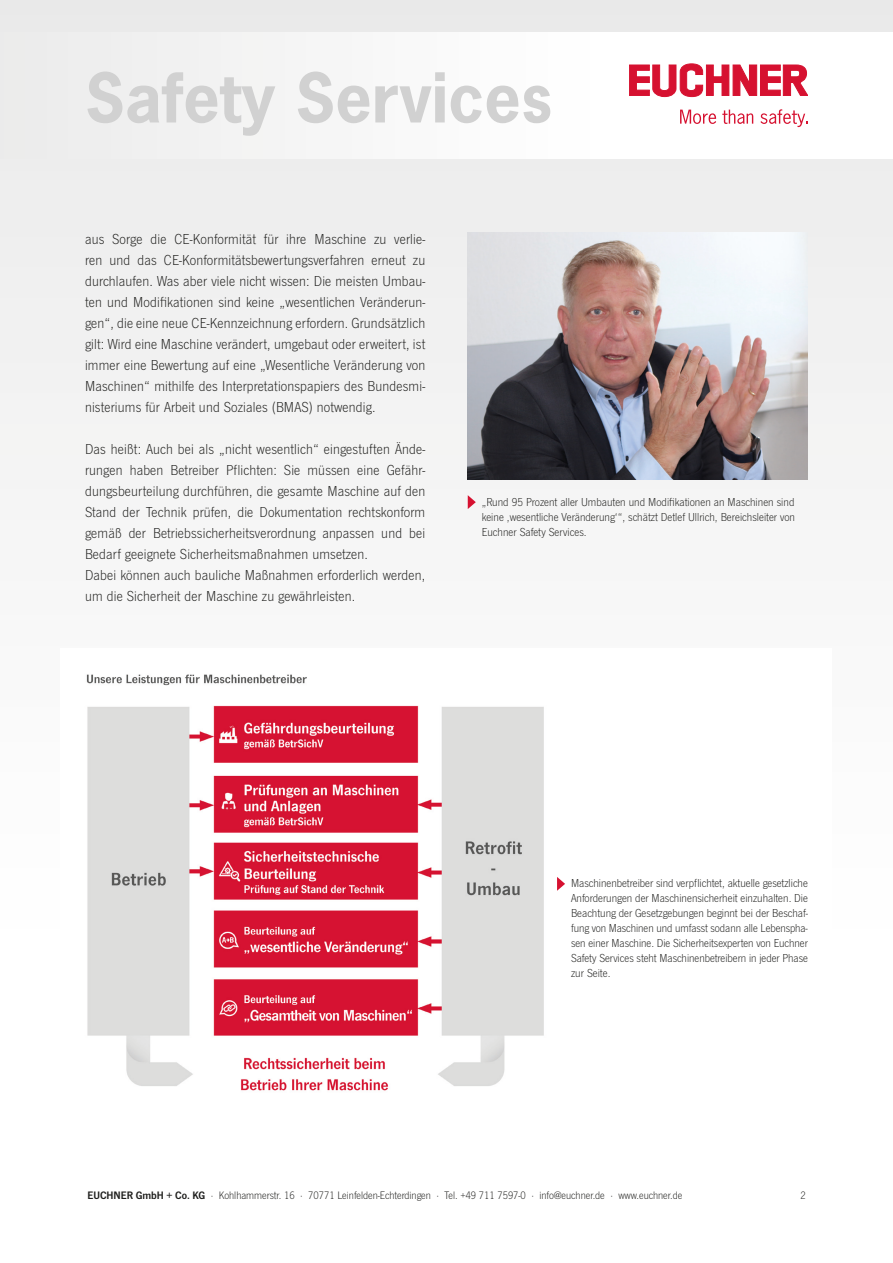
<style>
.page{position:relative;width:893px;height:1263px;background:#fff}
.page>*{position:absolute;margin:0;border:0;box-sizing:border-box;transform-origin:0 0}
.t1{font:700 64.5px "News Gothic Std";color:#d1d1d1}
.t2{font:300 15px/21px "News Got";letter-spacing:.01em;color:#1d1d1b;text-align:justify}
.t3{font:300 12px/15px "News Got";letter-spacing:-.005em;color:#1d1d1b;text-align:justify}
.t4{font:300 11.25px "News Got";letter-spacing:-.005em;color:#1d1d1b}
.s1{font-family:"News Got Dem";font-weight:400}
</style>
<div class="page">
<div style="left:0;top:0;width:893px;height:963px;background:#f4f4f3"></div>
<div style="left:0;top:32px;width:893px;height:127px;background:#f9f9f9"></div>
<svg style="left:629px;top:64px;width:179px;height:33px"></svg>
<svg style="left:680px;top:110px;width:36px;height:14px"></svg>
<svg style="left:722px;top:110px;width:31px;height:14px"></svg>
<svg style="left:760px;top:109px;width:48px;height:18px"></svg>
<img style="left:468px;top:232px;width:340px;height:247px">
<svg style="left:468px;top:495px;width:8px;height:14px"></svg>
<div style="left:61px;top:648px;width:771px;height:466px;background:#fff"></div>
<img style="left:86px;top:674px;width:458px;height:417px">
<svg style="left:557px;top:877px;width:8px;height:14px"></svg>
<h1 class="t1" style="left:85px;top:55px;width:469px">Safety Services</h1>
<p class="t2" style="left:85px;top:228px;width:342px">aus Sorge die CE-Konformität für ihre Maschine zu verlie&shy;ren und das CE-Konformitätsbewertungsverfahren erneut zu durchlaufen. Was aber viele nicht wissen: Die meisten Umbau&shy;ten und Modifikationen sind keine „wesentlichen Veränderun&shy;gen“, die eine neue CE-Kennzeichnung erfordern. Grundsätzlich gilt: Wird eine Maschine verändert, umgebaut oder erweitert, ist immer eine Bewertung auf eine „Wesentliche Veränderung von Maschinen“ mithilfe des Interpretationspapiers des Bundesmi&shy;nisteriums für Arbeit und Soziales (BMAS) notwendig.</p>
<p class="t2" style="left:85px;top:438px;width:342px;text-align:left">Das heißt: Auch bei als „nicht wesentlich“ eingestuften Ände&shy;rungen haben Betreiber Pflichten: Sie müssen eine Gefähr&shy;dungsbeurteilung durchführen, die gesamte Maschine auf den Stand der Technik prüfen, die Dokumentation rechtskonform gemäß der Betriebssicherheitsverordnung anpassen und bei Bedarf geeignete Sicherheitsmaßnahmen umsetzen.<br>Dabei können auch bauliche Maßnahmen erforderlich werden, um die Sicherheit der Maschine zu gewährleisten.</p>
<p class="t3" style="left:482px;top:494px;width:315px">„Rund 95 Prozent aller Umbauten und Modifikationen an Maschinen sind keine ‚wesentliche Veränderung‘“, schätzt Detlef Ullrich, Bereichsleiter von Euchner Safety Services.</p>
<p class="t3" style="left:571px;top:876px;width:238px">Maschinenbetreiber sind verpflichtet, aktuelle gesetzliche Anforderungen der Maschinensicherheit einzuhalten. Die Beachtung der Gesetzgebungen beginnt bei der Beschaf&shy;fung von Maschinen und umfasst sodann alle Lebenspha&shy;sen einer Maschine. Die Sicherheitsexperten von Euchner Safety Services steht Maschinenbetreibern in jeder Phase zur Seite.</p>
<p class="t4" style="left:87px;top:1189px;width:596px"><span class="s1">EUCHNER GmbH + Co. KG</span> · Kohlhammerstr. 16 · 70771 Leinfelden-Echterdingen · Tel. +49 711 7597-0 · info@euchner.de · www.euchner.de</p>
<p class="t4" style="left:801px;top:1189px;width:7px">2</p>
</div>
